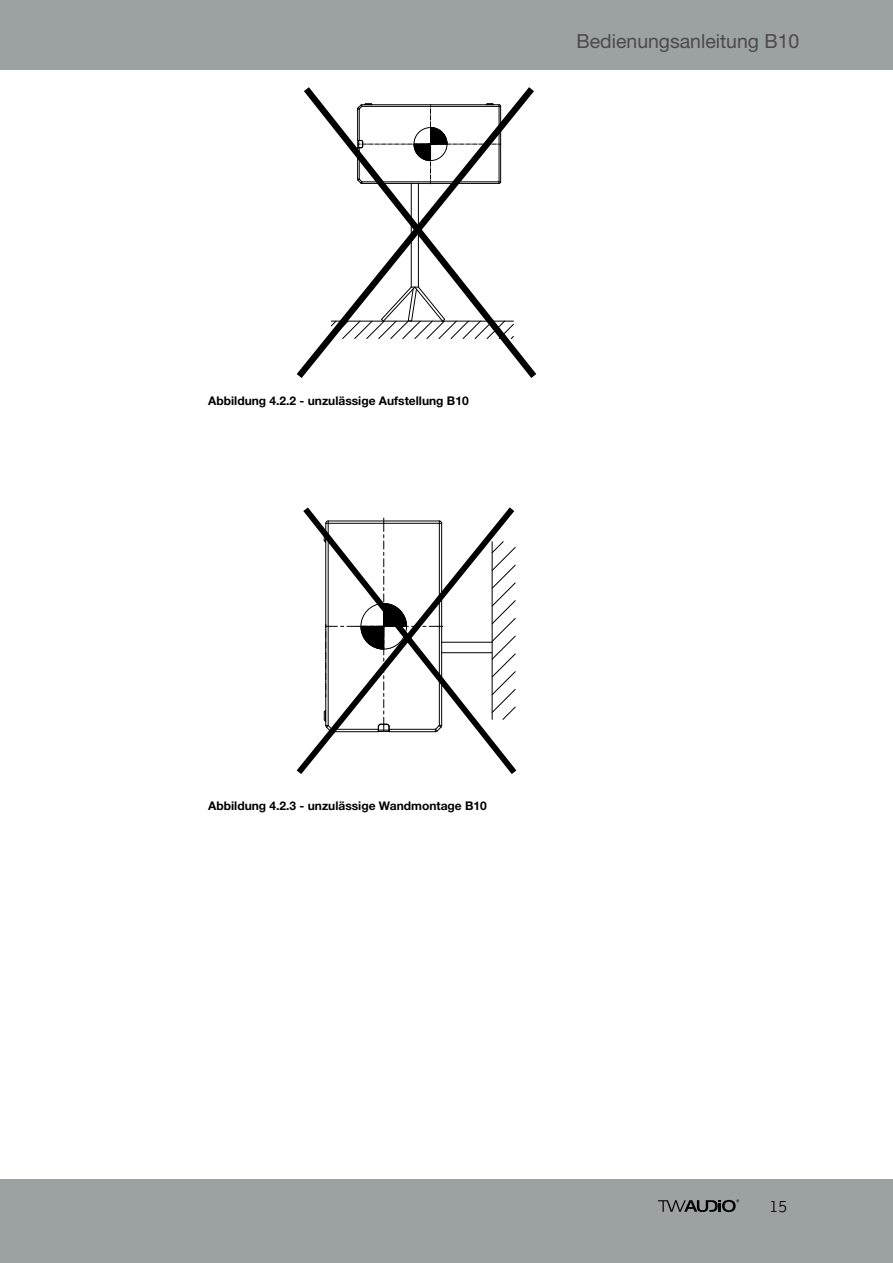
<style>
.page{position:relative;width:893px;height:1263px;background:#fff}
.page>*{position:absolute;margin:0;border:0;box-sizing:border-box;transform-origin:0 0}
.t1{font:19.5px "Helvetica Neue LT Std";color:#4a4a49}
.t2{font:300 16.5px "Lexia";color:#000}
.t3{font:700 12px "Helvetica Neue LT Std";color:#000}
</style>
<div class="page">
<div style="left:0;top:0;width:893px;height:69px;background:#9ca1a2"></div>
<div style="left:0;top:1179px;width:893px;height:84px;background:#9ca1a2"></div>
<svg style="left:658px;top:1199px;width:81px;height:13px"></svg>
<svg style="left:296px;top:87px;width:241px;height:291px"></svg>
<svg style="left:296px;top:507px;width:221px;height:267px"></svg>
<hr style="left:442px;top:642px;width:50px;height:1px;background:#000">
<hr style="left:442px;top:652px;width:50px;height:1px;background:#000">
<svg style="left:491px;top:541px;width:25px;height:179px"></svg>
<svg style="left:323px;top:518px;width:120px;height:214px"></svg>
<hr style="left:492px;top:542px;width:1px;height:177px;background:#000">
<h1 class="t1" style="left:576px;top:29px;width:224px">Bedienungsanleitung B10</h1>
<p class="t3" style="left:208px;top:393px;width:262px">Abbildung 4.2.2 - unzulässige Aufstellung B10</p>
<p class="t3" style="left:208px;top:798px;width:280px">Abbildung 4.2.3 - unzulässige Wandmontage B10</p>
<h2 class="t2" style="left:769px;top:1195px;width:19px">15</h2>
</div>
